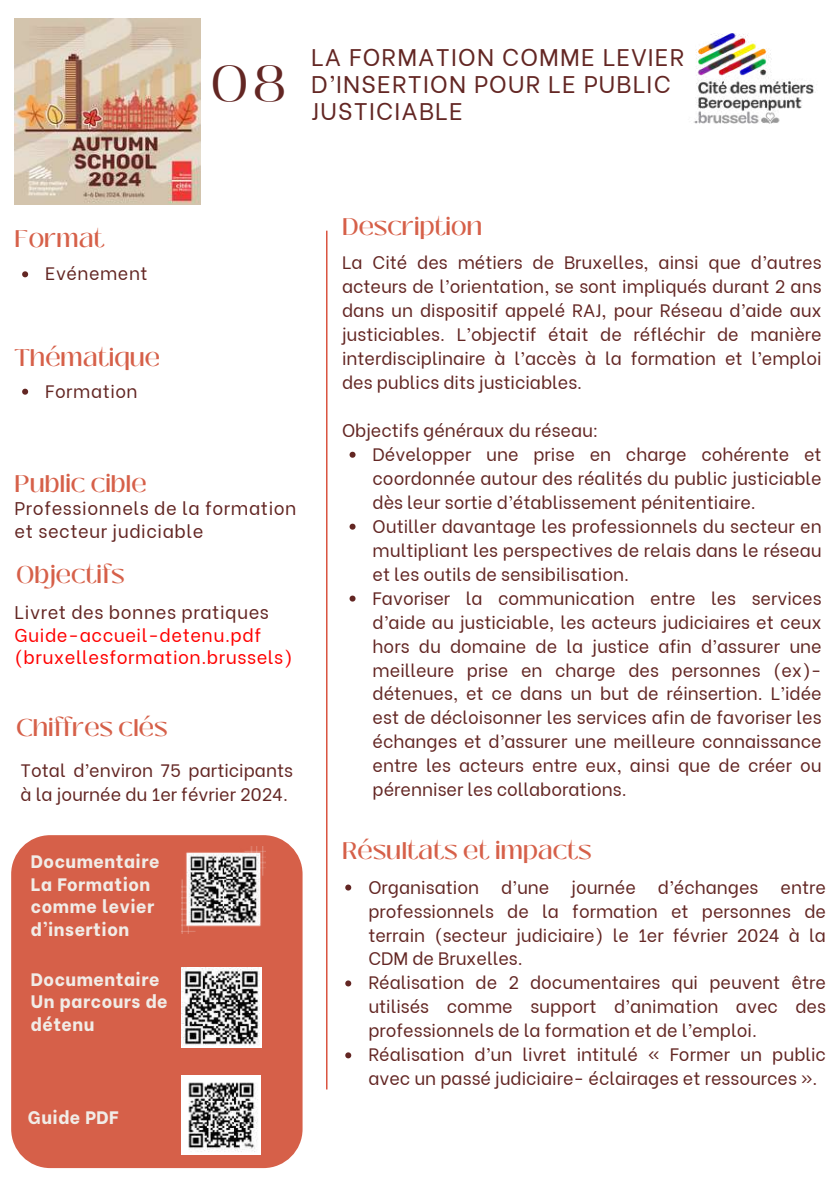
<style>
.page{position:relative;width:839px;height:1191px;background:#fff}
.page>*{position:absolute;margin:0;border:0;box-sizing:border-box;transform-origin:0 0}
.t1{font:50px "Black Mango";color:#632623}
.t2{font:500 24px "Black Mango";color:#d66049}
.t3{font:24px/27px "Be Vietnam";letter-spacing:.05em;color:#632623}
.t4{font:18.4px/22.4px "Be Vietnam";letter-spacing:.03em;color:#632623}
.t5{font:18.4px/22.4px "Be Vietnam";letter-spacing:.03em;color:#f00}
.t6{font:18px/24px "Be Vietnam";color:#632623}
.t7{font:800 18px/22.4px "Be Vietnam";letter-spacing:.03em;color:#f1ece7}
.t8{font:18px "Be Vietnam";letter-spacing:.03em;color:#632623}
</style>
<div class="page">
<img style="left:15px;top:19px;width:186px;height:186px">
<div style="left:11px;top:835px;width:291px;height:333px;background:#d66049;border-radius:39px"></div>
<img style="left:693px;top:33px;width:123px;height:91px">
<hr style="left:326px;top:231px;width:1px;height:858px;background:#da5441">
<img style="left:181px;top:1075px;width:80px;height:80px">
<img style="left:181px;top:847px;width:84px;height:87px">
<img style="left:182px;top:968px;width:79px;height:79px">
<svg style="left:349px;top:452px;width:6px;height:6px"></svg>
<svg style="left:349px;top:524px;width:6px;height:6px"></svg>
<svg style="left:349px;top:596px;width:6px;height:6px"></svg>
<svg style="left:345px;top:885px;width:6px;height:6px"></svg>
<svg style="left:345px;top:980px;width:6px;height:6px"></svg>
<svg style="left:345px;top:1052px;width:6px;height:6px"></svg>
<svg style="left:22px;top:271px;width:6px;height:6px"></svg>
<svg style="left:22px;top:389px;width:6px;height:6px"></svg>
<h1 class="t1" style="left:211px;top:46px;width:77px">08</h1>
<h2 class="t3" style="left:311px;top:41px;width:375px">LA FORMATION COMME LEVIER<br>D’INSERTION POUR LE PUBLIC<br>JUSTICIABLE</h2>
<h2 class="t2" style="left:15px;top:221px;width:92px">Format</h2>
<p class="t8" style="left:45px;top:259px;width:104px">Evénement</p>
<h2 class="t2" style="left:15px;top:339px;width:147px">Thématique</h2>
<p class="t8" style="left:45px;top:376px;width:94px">Formation</p>
<h2 class="t2" style="left:15px;top:465px;width:133px">Public cible</h2>
<p class="t4" style="left:15px;top:495px;width:283px">Professionnels de la formation et secteur judiciable</p>
<h2 class="t2" style="left:16px;top:557px;width:110px">Objectifs</h2>
<p class="t4" style="left:15px;top:600px;width:256px">Livret des bonnes pratiques</p>
<p class="t5" style="left:15px;top:622px;width:280px">Guide-accueil-detenu.pdf (bruxellesformation.brussels)</p>
<h2 class="t2" style="left:16px;top:710px;width:153px">Chiffres clés</h2>
<p class="t6" style="left:21px;top:757px;width:274px">Total d’environ 75 participants à la journée du 1er février 2024.</p>
<p class="t7" style="left:31px;top:849px;width:130px">Documentaire<br>La Formation comme levier d’insertion</p>
<p class="t7" style="left:31px;top:966px;width:138px">Documentaire<br>Un parcours de détenu</p>
<p class="t7" style="left:28px;top:1105px;width:92px">Guide PDF</p>
<h2 class="t2" style="left:342px;top:208px;width:142px">Description</h2>
<p class="t6" style="left:342px;top:249px;width:481px;text-align:justify">La Cité des métiers de Bruxelles, ainsi que d’autres acteurs de l’orientation, se sont impliqués durant 2 ans dans un dispositif appelé RAJ, pour Réseau d’aide aux justiciables. L’objectif était de réfléchir de manière interdisciplinaire à l’accès à la formation et l’emploi des publics dits justiciables.</p>
<p class="t6" style="left:372px;top:416px;width:450px;text-indent:-31px">Objectifs généraux du réseau:<br>Développer une prise en charge cohérente et coordonnée autour des réalités du public justiciable dès leur sortie d’établissement pénitentiaire.<br>Outiller davantage les professionnels du secteur en multipliant les perspectives de relais dans le réseau et les outils de sensibilisation.<br>Favoriser la communication entre les services d’aide au justiciable, les acteurs judiciaires et ceux hors du domaine de la justice afin d’assurer une meilleure prise en charge des personnes (ex)- détenues, et ce dans un but de réinsertion. L’idée est de décloisonner les services afin de favoriser les échanges et d’assurer une meilleure connaissance entre les acteurs entre eux, ainsi que de créer ou pérenniser les collaborations.</p>
<h2 class="t2" style="left:342px;top:832px;width:251px">Résultats et impacts</h2>
<p class="t6" style="left:368px;top:873px;width:459px">Organisation d’une journée d’échanges entre professionnels de la formation et personnes de terrain (secteur judiciaire) le 1er février 2024 à la CDM de Bruxelles.<br>Réalisation de 2 documentaires qui peuvent être utilisés comme support d’animation avec des professionnels de la formation et de l’emploi.<br>Réalisation d’un livret intitulé « Former un public avec un passé judiciaire- éclairages et ressources ».</p>
</div>
